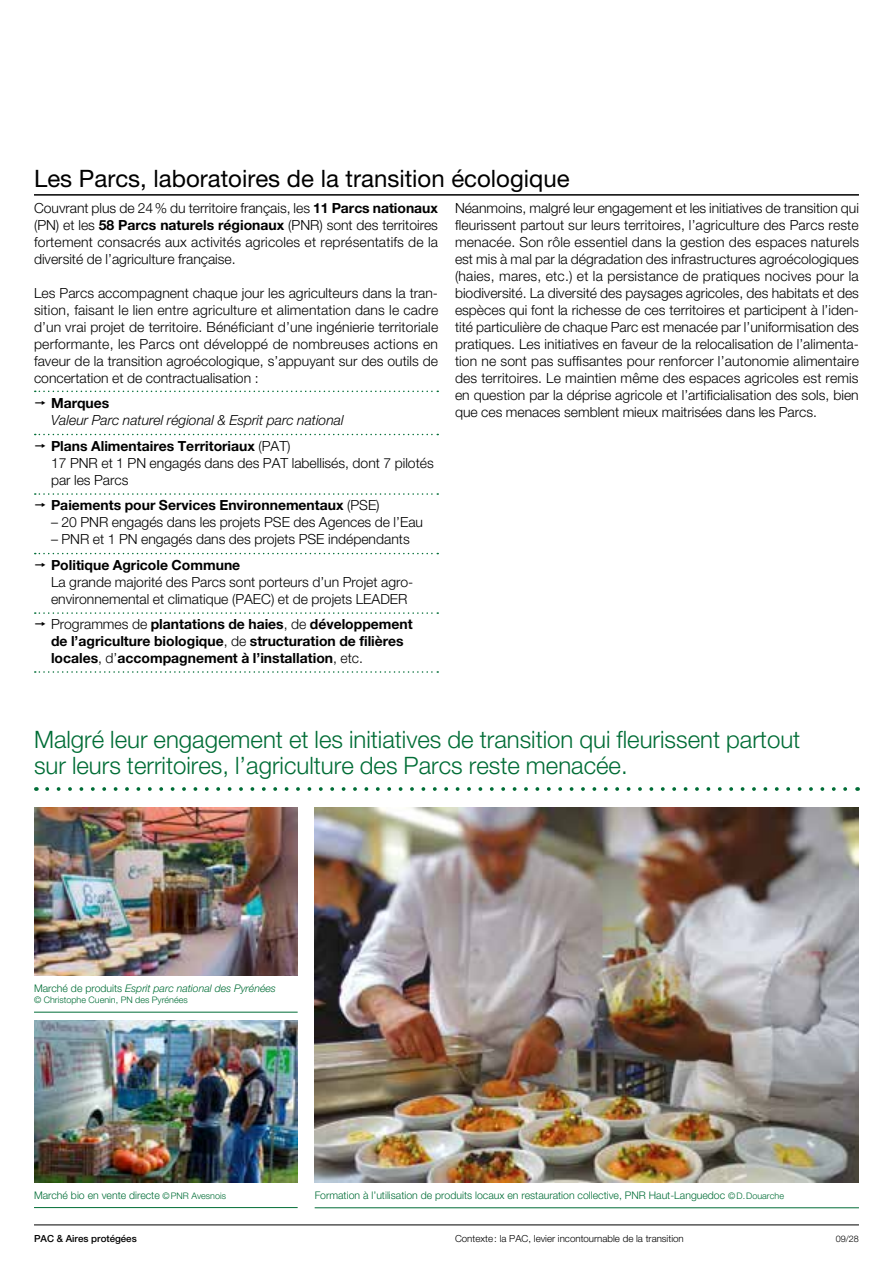
<style>
.page{position:relative;width:893px;height:1263px;background:#fff}
.page>*{position:absolute;margin:0;border:0;box-sizing:border-box;transform-origin:0 0}
.t1{font:24px/25.5px "Helvetica Neue LT 45 Lt";color:#006d36}
.t2{font:24px "Helvetica Neue LT 55 Rm";color:#000}
.t3{font:13.95px/17px "Helvetica Neue LT 45 Lt";color:#000;text-align:justify}
.t4{font:13.95px/17px "Helvetica Neue LT 75 Bd";color:#000}
.t5{font:13.95px "Helvetica Neue LT 46 Lt It";color:#000}
.t6{font:10.5px "Helvetica Neue LT 45 Lt";color:#006d36}
.t7{font:10.5px "Helvetica Neue LT 46 Lt It";color:#006d36}
.t8{font:9.75px "Helvetica Neue LT 45 Lt";color:#000}
.t9{font:9.75px "Helvetica Neue LT 65 Md";color:#000}
.t10{font:9px "Helvetica Neue LT 45 Lt";color:#006d36}
.t11{font:9px "Helvetica Neue LT 45 Lt";color:#000}
.s1{font-family:"Helvetica Neue LT 75 Bd"}
.s2{font-family:"Helvetica Neue LT 45 Lt"}
.s3{font-size:9px}
</style>
<div class="page">
<hr style="left:34px;top:1224px;width:825px;height:1px;background:#000">
<svg style="left:35px;top:391px;width:403px;height:1px"></svg>
<svg style="left:35px;top:434px;width:403px;height:1px"></svg>
<svg style="left:35px;top:493px;width:403px;height:2px"></svg>
<svg style="left:35px;top:553px;width:403px;height:1px"></svg>
<svg style="left:35px;top:612px;width:403px;height:2px"></svg>
<svg style="left:35px;top:671px;width:403px;height:2px"></svg>
<svg style="left:47px;top:787px;width:800px;height:4px"></svg>
<hr style="left:34px;top:194px;width:825px;height:2px;background:#000">
<img style="left:34px;top:808px;width:264px;height:168px">
<img style="left:34px;top:1020px;width:264px;height:162px">
<img style="left:315px;top:808px;width:544px;height:374px">
<hr style="left:34px;top:1012px;width:264px;height:1px;background:#006d36">
<hr style="left:34px;top:1207px;width:264px;height:1px;background:#006d36">
<hr style="left:315px;top:1207px;width:544px;height:1px;background:#006d36">
<h1 class="t2" style="left:34px;top:164px;width:537px">Les Parcs, laboratoires de la transition écologique</h1>
<p class="t3" style="left:34px;top:199px;width:405px">Couvrant plus de 24% du territoire français, les <span class="s1">11 Parcs nationaux </span>(PN) et les <span class="s1">58 Parcs naturels régionaux</span> (PNR) sont des territoires fortement consacrés aux activités agricoles et représentatifs de la diversité de l’agriculture française.</p>
<p class="t3" style="left:34px;top:284px;width:406px">Les Parcs accompagnent chaque jour les agriculteurs dans la tran&shy;sition, faisant le lien entre agriculture et alimentation dans le cadre d’un vrai projet de territoire. Bénéficiant d’une ingénierie territoriale performante, les Parcs ont développé de nombreuses actions en faveur de la transition agroécologique, s’appuyant sur des outils de concertation et de contractualisation :</p>
<p class="t4" style="left:51px;top:394px;width:60px">Marques</p>
<p class="t5" style="left:51px;top:412px;width:294px">Valeur Parc naturel régional &amp; Esprit parc national</p>
<p class="t4" style="left:51px;top:437px;width:241px">Plans Alimentaires Territoriaux <span class="s2">(PAT)</span></p>
<p class="t3" style="left:51px;top:454px;width:384px">17 PNR et 1 PN engagés dans des PAT labellisés, dont 7 pilotés par les Parcs</p>
<p class="t4" style="left:51px;top:496px;width:330px">Paiements pour Services Environnementaux <span class="s2">(PSE)</span></p>
<p class="t3" style="left:51px;top:514px;width:374px">– 20 PNR engagés dans les projets PSE des Agences de l’Eau</p>
<p class="t3" style="left:51px;top:531px;width:360px">– PNR et 1 PN engagés dans des projets PSE indépendants</p>
<p class="t4" style="left:51px;top:556px;width:191px">Politique Agricole Commune</p>
<p class="t3" style="left:51px;top:573px;width:364px">La grande majorité des Parcs sont porteurs d’un Projet agro&shy;environnemental et climatique (PAEC) et de projets LEADER</p>
<p class="t4" style="left:51px;top:615px;width:363px"><span class="s2">Programmes de</span> plantations de haies<span class="s2">, de</span> développement de l’agriculture biologique<span class="s2">, de</span> structuration de filières locales<span class="s2">, d’</span>accompagnement à l’installation<span class="s2">, etc.</span></p>
<p class="t3" style="left:455px;top:199px;width:406px">Néanmoins, malgré leur engagement et les initiatives de transition qui fleurissent partout sur leurs territoires, l’agriculture des Parcs reste menacée. Son rôle essentiel dans la gestion des espaces naturels est mis à mal par la dégradation des infrastructures agroécologiques (haies, mares, etc.) et la persistance de pratiques nocives pour la biodiversité. La diversité des paysages agricoles, des habitats et des espèces qui font la richesse de ces territoires et participent à l’iden&shy;tité particulière de chaque Parc est menacée par l’uniformisation des pratiques. Les initiatives en faveur de la relocalisation de l’alimenta&shy;tion ne sont pas suffisantes pour renforcer l’autonomie alimentaire des territoires. Le maintien même des espaces agricoles est remis en question par la déprise agricole et l’artificialisation des sols, bien que ces menaces semblent mieux maitrisées dans les Parcs.</p>
<h1 class="t1" style="left:34px;top:727px;width:768px">Malgré leur engagement et les initiatives de transition qui fleurissent partout sur leurs territoires, l’agriculture des Parcs reste menacée.</h1>
<p class="t7" style="left:34px;top:982px;width:243px"><span class="s2">Marché de produits</span> Esprit parc national des Pyrénées</p>
<p class="t10" style="left:34px;top:995px;width:155px">© Christophe Cuenin, PN des Pyrénées</p>
<p class="t6" style="left:34px;top:1189px;width:194px">Marché bio en vente directe <span class="s3">©PNR Avesnois</span></p>
<p class="t6" style="left:315px;top:1189px;width:471px">Formation à l’utilisation de produits locaux en restauration collective, PNR Haut-Languedoc <span class="s3">©D.Douarche</span></p>
<p class="t8" style="left:455px;top:1232px;width:230px">Contexte: la PAC, levier incontournable de la transition</p>
<p class="t9" style="left:34px;top:1232px;width:104px">PAC &amp; Aires protégées</p>
<p class="t11" style="left:836px;top:1233px;width:25px">09/28</p>
</div>
